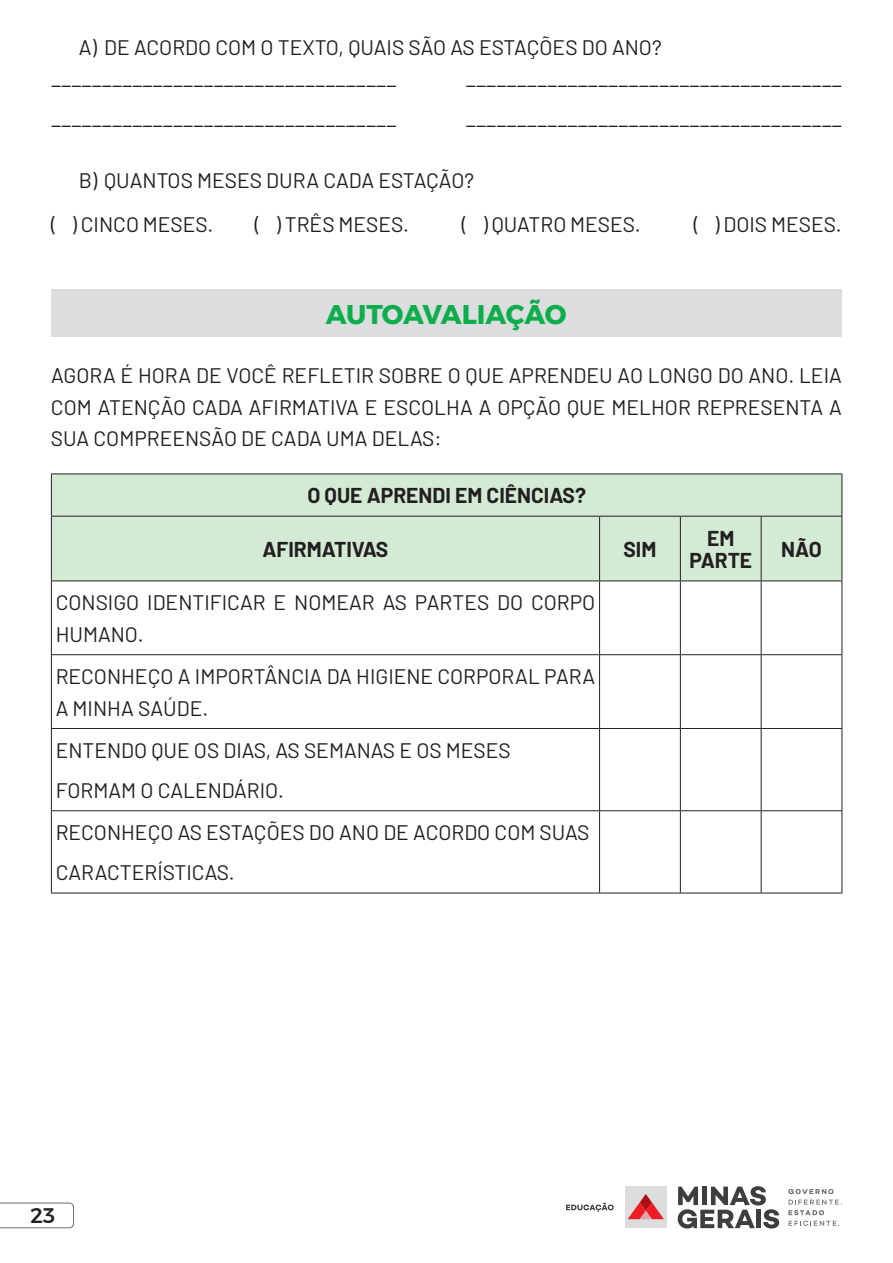
<style>
.page{position:relative;width:893px;height:1263px;background:#fff}
.page>*{position:absolute;margin:0;border:0;box-sizing:border-box;transform-origin:0 0}
.t1{font:700 27px "Montserrat";letter-spacing:-.02em;color:#0cae4c}
.t2{font:21px/31.5px "Barlow";color:#231f20}
.t3{font:700 21px/22.5px "Barlow";color:#231f20;text-align:center}
.t4{font:500 21px "Montserrat";color:#231f20}
</style>
<div class="page">
<svg style="left:0;top:1202px;width:74px;height:26px"></svg>
<div style="left:625px;top:1186px;width:42px;height:42px;background:#dcdddf"></div>
<svg style="left:628px;top:1194px;width:36px;height:25px"></svg>
<svg style="left:678px;top:1186px;width:101px;height:42px"></svg>
<svg style="left:788px;top:1189px;width:54px;height:26px"></svg>
<svg style="left:789px;top:1221px;width:50px;height:5px"></svg>
<svg style="left:566px;top:1203px;width:48px;height:9px"></svg>
<div style="left:51px;top:289px;width:790px;height:47px;background:#dcdddf"></div>
<div style="left:52px;top:474px;width:790px;height:106px;background:#d3ead4"></div>
<hr style="left:51px;top:516px;width:549px;height:1px;background:#231f20">
<hr style="left:600px;top:516px;width:80px;height:1px;background:#231f20">
<hr style="left:599px;top:516px;width:1px;height:64px;background:#231f20">
<hr style="left:680px;top:516px;width:81px;height:1px;background:#231f20">
<hr style="left:680px;top:516px;width:1px;height:64px;background:#231f20">
<hr style="left:761px;top:516px;width:81px;height:1px;background:#231f20">
<hr style="left:761px;top:516px;width:1px;height:64px;background:#231f20">
<hr style="left:599px;top:581px;width:1px;height:73px;background:#231f20">
<hr style="left:680px;top:581px;width:1px;height:73px;background:#231f20">
<hr style="left:761px;top:581px;width:1px;height:73px;background:#231f20">
<hr style="left:51px;top:654px;width:549px;height:1px;background:#231f20">
<hr style="left:600px;top:654px;width:80px;height:1px;background:#231f20">
<hr style="left:599px;top:655px;width:1px;height:73px;background:#231f20">
<hr style="left:680px;top:654px;width:81px;height:1px;background:#231f20">
<hr style="left:680px;top:655px;width:1px;height:73px;background:#231f20">
<hr style="left:761px;top:654px;width:81px;height:1px;background:#231f20">
<hr style="left:761px;top:655px;width:1px;height:73px;background:#231f20">
<hr style="left:51px;top:728px;width:549px;height:1px;background:#231f20">
<hr style="left:600px;top:728px;width:80px;height:1px;background:#231f20">
<hr style="left:599px;top:729px;width:1px;height:81px;background:#231f20">
<hr style="left:680px;top:728px;width:81px;height:1px;background:#231f20">
<hr style="left:680px;top:729px;width:1px;height:81px;background:#231f20">
<hr style="left:761px;top:728px;width:81px;height:1px;background:#231f20">
<hr style="left:761px;top:729px;width:1px;height:81px;background:#231f20">
<hr style="left:51px;top:810px;width:549px;height:1px;background:#231f20">
<hr style="left:600px;top:810px;width:80px;height:1px;background:#231f20">
<hr style="left:599px;top:811px;width:1px;height:82px;background:#231f20">
<hr style="left:680px;top:810px;width:81px;height:1px;background:#231f20">
<hr style="left:680px;top:811px;width:1px;height:82px;background:#231f20">
<hr style="left:761px;top:810px;width:81px;height:1px;background:#231f20">
<hr style="left:761px;top:811px;width:1px;height:82px;background:#231f20">
<hr style="left:51px;top:581px;width:1px;height:73px;background:#231f20">
<hr style="left:842px;top:581px;width:1px;height:73px;background:#231f20">
<hr style="left:51px;top:655px;width:1px;height:73px;background:#231f20">
<hr style="left:842px;top:655px;width:1px;height:73px;background:#231f20">
<hr style="left:51px;top:729px;width:1px;height:81px;background:#231f20">
<hr style="left:842px;top:729px;width:1px;height:81px;background:#231f20">
<hr style="left:51px;top:811px;width:1px;height:82px;background:#231f20">
<hr style="left:842px;top:811px;width:1px;height:82px;background:#231f20">
<hr style="left:51px;top:893px;width:549px;height:1px;background:#231f20">
<hr style="left:600px;top:893px;width:80px;height:1px;background:#231f20">
<hr style="left:680px;top:893px;width:81px;height:1px;background:#231f20">
<hr style="left:761px;top:893px;width:81px;height:1px;background:#231f20">
<hr style="left:51px;top:473px;width:549px;height:1px;background:#231f20">
<hr style="left:51px;top:474px;width:1px;height:42px;background:#231f20">
<hr style="left:600px;top:473px;width:80px;height:1px;background:#231f20">
<hr style="left:680px;top:473px;width:81px;height:1px;background:#231f20">
<hr style="left:761px;top:473px;width:81px;height:1px;background:#231f20">
<hr style="left:842px;top:474px;width:1px;height:42px;background:#231f20">
<hr style="left:51px;top:516px;width:1px;height:64px;background:#231f20">
<hr style="left:842px;top:516px;width:1px;height:64px;background:#231f20">
<hr style="left:51px;top:580px;width:549px;height:1px;background:#231f20">
<hr style="left:600px;top:580px;width:80px;height:1px;background:#231f20">
<hr style="left:680px;top:580px;width:81px;height:1px;background:#231f20">
<hr style="left:761px;top:580px;width:81px;height:1px;background:#231f20">
<p class="t2" style="left:51px;top:30px;width:612px;text-indent:28px">A) DE ACORDO COM O TEXTO, QUAIS SÃO AS ESTAÇÕES DO ANO? __________________________________</p>
<p class="t2" style="left:466px;top:62px;width:378px">_____________________________________</p>
<p class="t2" style="left:51px;top:102px;width:347px">__________________________________</p>
<p class="t2" style="left:466px;top:102px;width:378px">_____________________________________</p>
<p class="t2" style="left:51px;top:156px;width:425px;line-height:44.2px;text-indent:28px">B) QUANTOS MESES DURA CADA ESTAÇÃO? ( ) CINCO MESES.</p>
<p class="t2" style="left:255px;top:207px;width:155px">( ) TRÊS MESES.</p>
<p class="t2" style="left:462px;top:207px;width:180px">( ) QUATRO MESES.</p>
<p class="t2" style="left:694px;top:207px;width:149px">( ) DOIS MESES.</p>
<p class="t1" style="left:326px;top:292px;width:242px">AUTOAVALIAÇÃO</p>
<p class="t2" style="left:51px;top:358px;width:792px;text-align:justify">AGORA É HORA DE VOCÊ REFLETIR SOBRE O QUE APRENDEU AO LONGO DO ANO. LEIA COM ATENÇÃO CADA AFIRMATIVA E ESCOLHA A OPÇÃO QUE MELHOR REPRESENTA A SUA COMPREENSÃO DE CADA UMA DELAS:</p>
<p class="t3" style="left:307px;top:483px;width:280px">O QUE APRENDI EM CIÊNCIAS?</p>
<p class="t3" style="left:262px;top:536px;width:127px">AFIRMATIVAS</p>
<p class="t3" style="left:623px;top:536px;width:35px">SIM</p>
<p class="t3" style="left:689px;top:525px;width:64px">EM<br>PARTE</p>
<p class="t3" style="left:781px;top:536px;width:42px">NÃO</p>
<p class="t2" style="left:56px;top:585px;width:541px">CONSIGO IDENTIFICAR E NOMEAR AS PARTES DO CORPO<br>HUMANO.</p>
<p class="t2" style="left:56px;top:659px;width:541px">RECONHEÇO A IMPORTÂNCIA DA HIGIENE CORPORAL PARA<br>A MINHA SAÚDE.</p>
<p class="t2" style="left:56px;top:729px;width:457px;line-height:40px">ENTENDO QUE OS DIAS, AS SEMANAS E OS MESES<br>FORMAM O CALENDÁRIO.</p>
<p class="t2" style="left:56px;top:811px;width:535px;line-height:40px">RECONHEÇO AS ESTAÇÕES DO ANO DE ACORDO COM SUAS<br>CARACTERÍSTICAS.</p>
<p class="t4" style="left:31px;top:1199px;width:26px">23</p>
</div>
